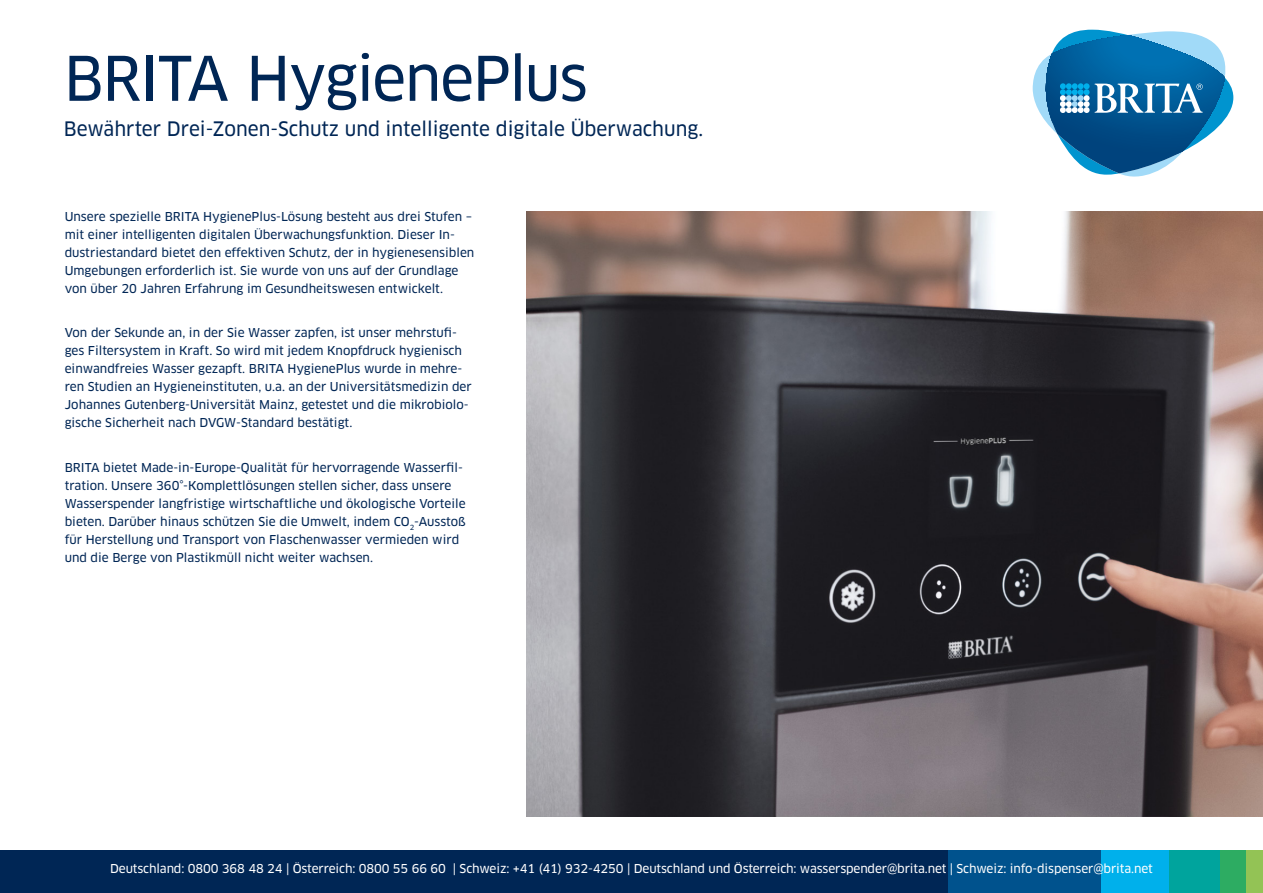
<style>
.page{position:relative;width:1263px;height:893px;background:#fff}
.page>*{position:absolute;margin:0;border:0;box-sizing:border-box;transform-origin:0 0}
.t1{font:60px "Clan Pro News";letter-spacing:-.03em;color:#002655}
.t2{font:19.5px "Clan Pro News";color:#002655}
.t3{font:12px/18px "Clan Pro News";color:#002655}
.t4{font:12px "Clan Pro News";letter-spacing:-.01em;color:#fff}
</style>
<div class="page">
<img style="left:526px;top:211px;width:737px;height:605px">
<div style="left:0;top:850px;width:948px;height:43px;background:#002655"></div>
<div style="left:948px;top:850px;width:153px;height:43px;background:#00528d"></div>
<div style="left:1101px;top:850px;width:68px;height:43px;background:#00b0eb"></div>
<div style="left:1169px;top:850px;width:51px;height:43px;background:#00a49d"></div>
<div style="left:1220px;top:850px;width:26px;height:43px;background:#2dac62"></div>
<div style="left:1246px;top:850px;width:17px;height:43px;background:#93c355"></div>
<svg style="left:1033px;top:30px;width:200px;height:147px"></svg>
<h1 class="t1" style="left:64px;top:43px;width:526px">BRITA HygienePlus</h1>
<h2 class="t2" style="left:64px;top:117px;width:641px">Bewährter Drei-Zonen-Schutz und intelligente digitale Überwachung.</h2>
<p class="t3" style="left:65px;top:207px;width:411px">Unsere spezielle BRITA HygienePlus-Lösung besteht aus drei Stufen – mit einer intelligenten digitalen Überwachungsfunktion. Dieser In&shy;dustriestandard bietet den effektiven Schutz, der in hygienesensiblen Umgebungen erforderlich ist. Sie wurde von uns auf der Grundlage von über 20 Jahren Erfahrung im Gesundheitswesen entwickelt.</p>
<p class="t3" style="left:65px;top:324px;width:409px">Von der Sekunde an, in der Sie Wasser zapfen, ist unser mehrstufi&shy;ges Filtersystem in Kraft. So wird mit jedem Knopfdruck hygienisch einwandfreies Wasser gezapft. BRITA HygienePlus wurde in mehre&shy;ren Studien an Hygieneinstituten, u.a. an der Universitätsmedizin der Johannes Gutenberg-Universität Mainz, getestet und die mikrobiolo&shy;gische Sicherheit nach DVGW-Standard bestätigt.</p>
<p class="t3" style="left:65px;top:458px;width:402px">BRITA bietet Made-in-Europe-Qualität für hervorragende Wasserfil&shy;tration. Unsere 360°-Komplettlösungen stellen sicher, dass unsere Wasserspender langfristige wirtschaftliche und ökologische Vorteile bieten. Darüber hinaus schützen Sie die Umwelt, indem CO<sub>2</sub>-Ausstoß für Herstellung und Transport von Flaschenwasser vermieden wird und die Berge von Plastikmüll nicht weiter wachsen.</p>
<p class="t4" style="left:110px;top:861px;width:1044px">Deutschland: 0800 368 48 24 | Österreich: 0800 55 66 60 | Schweiz: +41 (41) 932-4250 | Deutschland und Österreich: wasserspender@brita.net | Schweiz: info-dispenser@brita.net</p>
</div>
